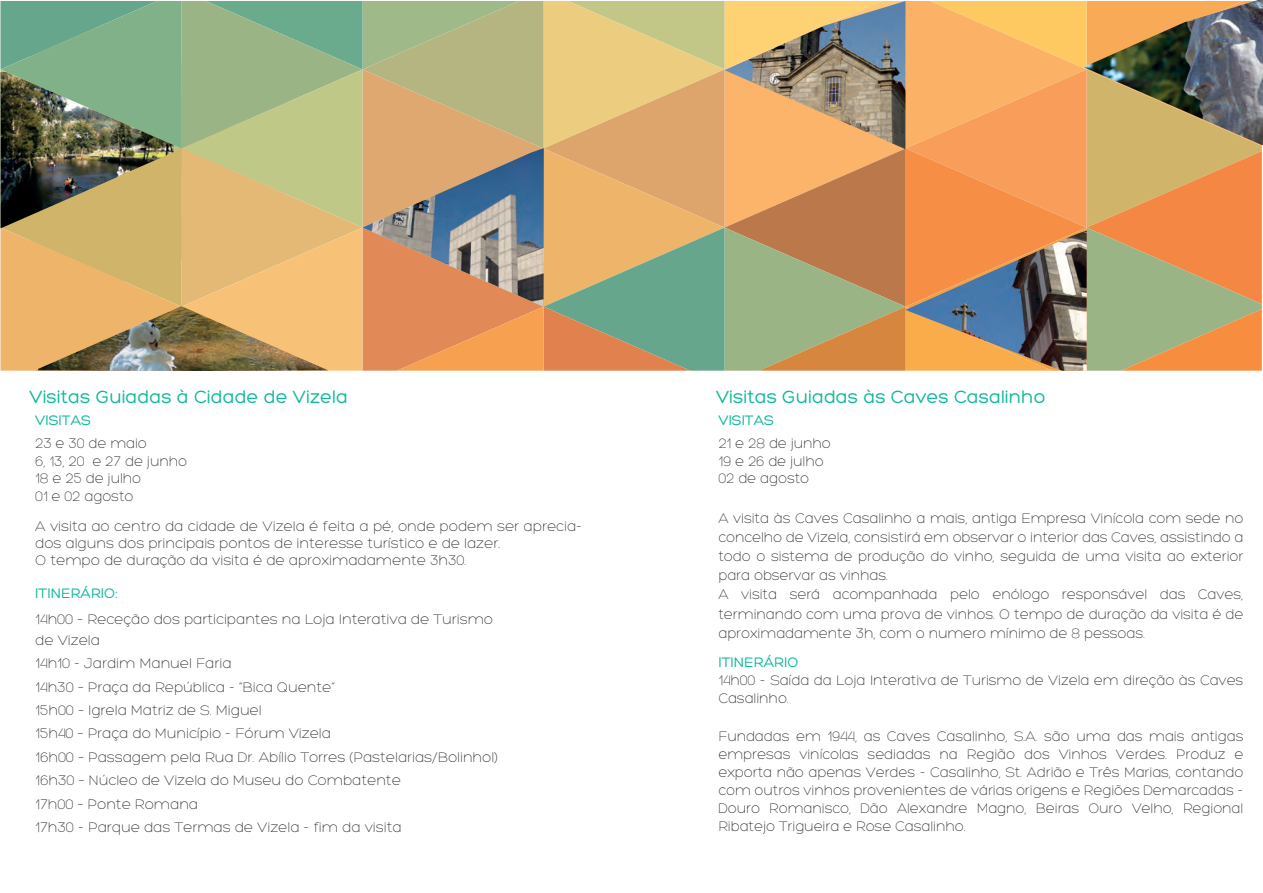
<style>
.page{position:relative;width:1263px;height:893px;background:#fff}
.page>*{position:absolute;margin:0;border:0;box-sizing:border-box;transform-origin:0 0}
.t1{font:19.2px "Hero";color:#0db899}
.t2{font:300 14.85px/17.9px "Hero";color:#231f20}
.t3{font:14.85px "Hero";color:#0db899}
</style>
<div class="page">
<svg style="left:1px;top:1px;width:1261px;height:370px;background:#caab6f"></svg>
<img style="left:1px;top:72px;width:173px;height:156px">
<img style="left:38px;top:306px;width:290px;height:65px">
<img style="left:363px;top:148px;width:181px;height:159px">
<img style="left:905px;top:230px;width:182px;height:141px">
<img style="left:724px;top:1px;width:182px;height:148px">
<img style="left:1083px;top:0;width:180px;height:145px">
<p class="t1" style="left:29px;top:387px;width:320px">Visitas Guiadas à Cidade de Vizela</p>
<p class="t1" style="left:716px;top:387px;width:331px">Visitas Guiadas às Caves Casalinho</p>
<p class="t3" style="left:35px;top:413px;width:57px">VISITAS</p>
<p class="t2" style="left:35px;top:434px;width:153px">23 e 30 de maio<br>6, 13, 20 e 27 de junho<br>18 e 25 de julho<br>01 e 02 agosto</p>
<p class="t2" style="left:35px;top:518px;width:549px;line-height:17px">A visita ao centro da cidade de Vizela é feita a pé, onde podem ser aprecia&shy;dos alguns dos principais pontos de interesse turístico e de lazer.<br>O tempo de duração da visita é de aproximadamente 3h30.</p>
<p class="t3" style="left:35px;top:586px;width:84px">ITINERÁRIO:</p>
<p class="t2" style="left:35px;top:608px;width:459px;line-height:21.3px">14h00 – Receção dos participantes na Loja Interativa de Turismo de Vizela</p>
<p class="t2" style="left:35px;top:652px;width:465px;line-height:23.4px">14h10 - Jardim Manuel Faria<br>14h30 – Praça da República - “Bica Quente”<br>15h00 – Igrela Matriz de S. Miguel<br>15h40 – Praça do Município - Fórum Vizela<br>16h00 – Passagem pela Rua Dr. Abílio Torres (Pastelarias/Bolinhol)<br>16h30 – Núcleo de Vizela do Museu do Combatente<br>17h00 – Ponte Romana<br>17h30 - Parque das Termas de Vizela - fim da visita</p>
<p class="t3" style="left:718px;top:413px;width:57px">VISITAS</p>
<p class="t2" style="left:718px;top:434px;width:114px">21 e 28 de junho<br>19 e 26 de julho<br>02 de agosto</p>
<p class="t2" style="left:718px;top:509px;width:526px;line-height:19.2px">A visita às Caves Casalinho a mais, antiga Empresa Vinícola com sede no concelho de Vizela, consistirá em observar o interior das Caves, assistindo a todo o sistema de produção do vinho, seguida de uma visita ao exterior para observar as vinhas.<br>A visita será acompanhada pelo enólogo responsável das Caves, terminando com uma prova de vinhos. O tempo de duração da visita é de aproximadamente 3h, com o numero mínimo de 8 pessoas.</p>
<p class="t3" style="left:718px;top:655px;width:82px">ITINERÁRIO</p>
<p class="t2" style="left:718px;top:672px;width:526px">14h00 - Saída da Loja Interativa de Turismo de Vizela em direção às Caves<br>Casalinho.</p>
<p class="t2" style="left:718px;top:728px;width:526px;text-align:justify">Fundadas em 1944, as Caves Casalinho, S.A. são uma das mais antigas empresas vinícolas sediadas na Região dos Vinhos Verdes. Produz e exporta não apenas Verdes - Casalinho, St. Adrião e Três Marias, contando com outros vinhos provenientes de várias origens e Regiões Demarcadas - Douro Romanisco, Dão Alexandre Magno, Beiras Ouro Velho, Regional Ribatejo Trigueira e Rose Casalinho.</p>
</div>
